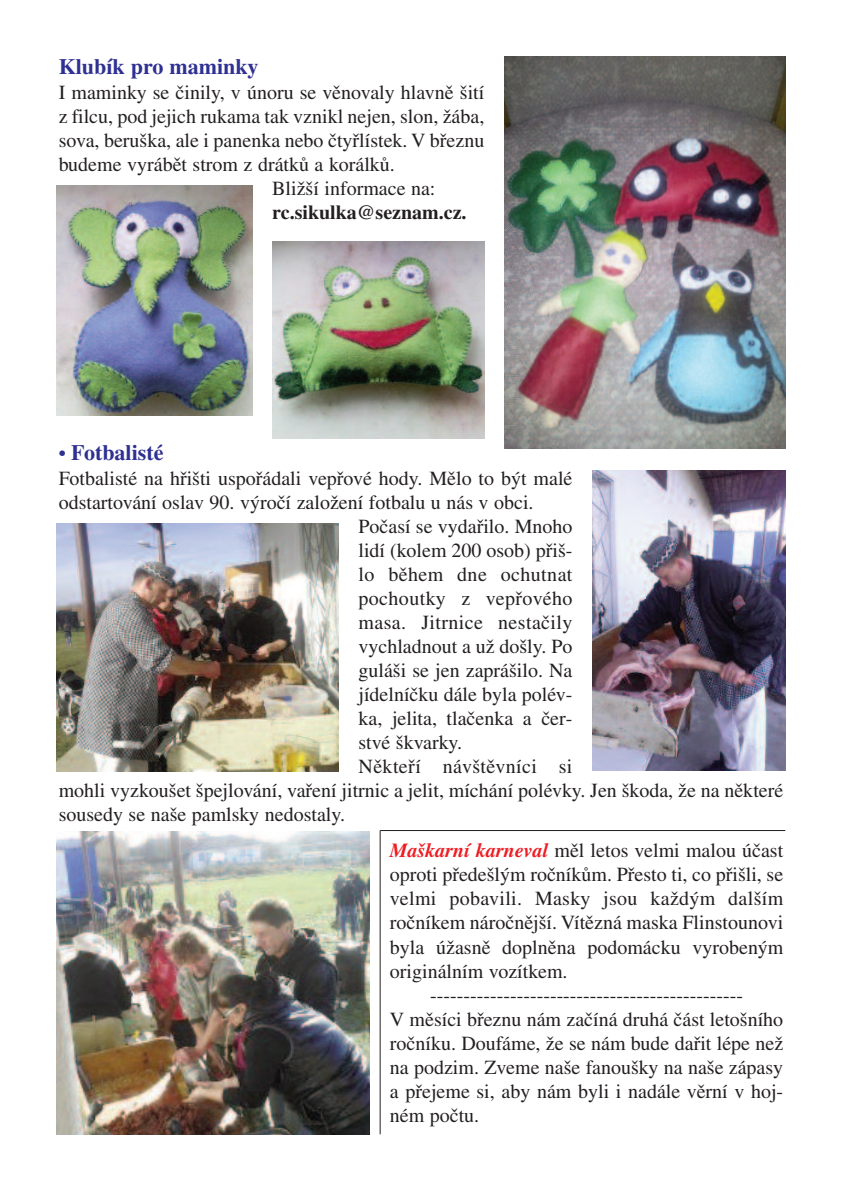
<style>
.page{position:relative;width:842px;height:1191px;background:#fff}
.page>*{position:absolute;margin:0;border:0;box-sizing:border-box;transform-origin:0 0}
.t1{font:700 22px "Times CE";color:#2e3092}
.t2{font:20px "Times CE";color:#231f20}
.t3{font:20px "Times CE";letter-spacing:.02em;color:#231f20}
.t4{font:700 20px "Times CE";color:#231f20}
.s1{font-size:20px}
.s2{font-weight:700;font-style:italic;color:#ee1d23}
</style>
<div class="page">
<img style="left:272px;top:241px;width:213px;height:197px">
<img style="left:504px;top:57px;width:281px;height:391px">
<img style="left:57px;top:186px;width:195px;height:229px">
<img style="left:592px;top:470px;width:193px;height:300px">
<img style="left:57px;top:523px;width:281px;height:248px">
<img style="left:57px;top:832px;width:313px;height:302px">
<hr style="left:380px;top:830px;width:1px;height:304px;background:#231f20">
<hr style="left:380px;top:830px;width:405px;height:1px;background:#231f20">
<p class="t1" style="left:59px;top:59px;width:201px">Klubík pro maminky</p>
<p class="t2" style="left:59px;top:85px;width:427px">I maminky se činily, v únoru se věnovaly hlavně šití</p>
<p class="t2" style="left:59px;top:109px;width:427px">z filcu, pod jejich rukama tak vznikl nejen, slon, žába,</p>
<p class="t2" style="left:59px;top:133px;width:427px">sova, beruška, ale i panenka nebo čtyřlístek. V březnu</p>
<p class="t2" style="left:59px;top:157px;width:338px">budeme vyrábět strom z drátků a korálků.</p>
<p class="t2" style="left:272px;top:181px;width:165px">Bližší informace na:</p>
<p class="t4" style="left:272px;top:205px;width:196px">rc.sikulka@seznam.cz.</p>
<p class="t1" style="left:59px;top:445px;width:106px"><span class="s1">•</span> Fotbalisté</p>
<p class="t2" style="left:59px;top:471px;width:515px">Fotbalisté na hřišti uspořádali vepřové hody. Mělo to být malé</p>
<p class="t2" style="left:59px;top:495px;width:476px">odstartování oslav 90. výročí založení fotbalu u nás v obci.</p>
<p class="t2" style="left:358px;top:519px;width:215px">Počasí se vydařilo. Mnoho</p>
<p class="t2" style="left:358px;top:543px;width:215px">lidí (kolem 200 osob) přiš-</p>
<p class="t3" style="left:358px;top:567px;width:215px">lo během dne ochutnat</p>
<p class="t3" style="left:358px;top:591px;width:215px">pochoutky z vepřového</p>
<p class="t3" style="left:358px;top:615px;width:215px">masa. Jitrnice nestačily</p>
<p class="t2" style="left:358px;top:639px;width:215px">vychladnout a už došly. Po</p>
<p class="t2" style="left:358px;top:663px;width:215px">guláši se jen zaprášilo. Na</p>
<p class="t2" style="left:358px;top:687px;width:215px">jídelníčku dále byla polév-</p>
<p class="t2" style="left:358px;top:711px;width:215px">ka, jelita, tlačenka a čer-</p>
<p class="t2" style="left:358px;top:735px;width:105px">stvé škvarky.</p>
<p class="t3" style="left:358px;top:759px;width:215px">Někteří návštěvníci si</p>
<p class="t2" style="left:59px;top:783px;width:726px">mohli vyzkoušet špejlování, vaření jitrnic a jelit, míchání polévky. Jen škoda, že na některé</p>
<p class="t2" style="left:59px;top:807px;width:288px">sousedy se naše pamlsky nedostaly.</p>
<p class="t2" style="left:390px;top:843px;width:395px"><span class="s2">Maškarní karneval</span> měl letos velmi malou účast</p>
<p class="t2" style="left:390px;top:867px;width:395px">oproti předešlým ročníkům. Přesto ti, co přišli, se</p>
<p class="t2" style="left:390px;top:891px;width:395px">velmi pobavili. Masky jsou každým dalším</p>
<p class="t2" style="left:390px;top:915px;width:395px">ročníkem náročnější. Vítězná maska Flinstounovi</p>
<p class="t2" style="left:390px;top:939px;width:395px">byla úžasně doplněna podomácku vyrobeným</p>
<p class="t2" style="left:390px;top:963px;width:179px">originálním vozítkem.</p>
<p class="t2" style="left:430px;top:987px;width:314px">-----------------------------------------------</p>
<p class="t2" style="left:390px;top:1011px;width:395px">V měsíci březnu nám začíná druhá část letošního</p>
<p class="t2" style="left:390px;top:1035px;width:395px">ročníku. Doufáme, že se nám bude dařit lépe než</p>
<p class="t2" style="left:390px;top:1059px;width:395px">na podzim. Zveme naše fanoušky na naše zápasy</p>
<p class="t2" style="left:390px;top:1083px;width:395px">a přejeme si, aby nám byli i nadále věrní v hoj-</p>
<p class="t2" style="left:390px;top:1107px;width:91px">ném počtu.</p>
</div>
